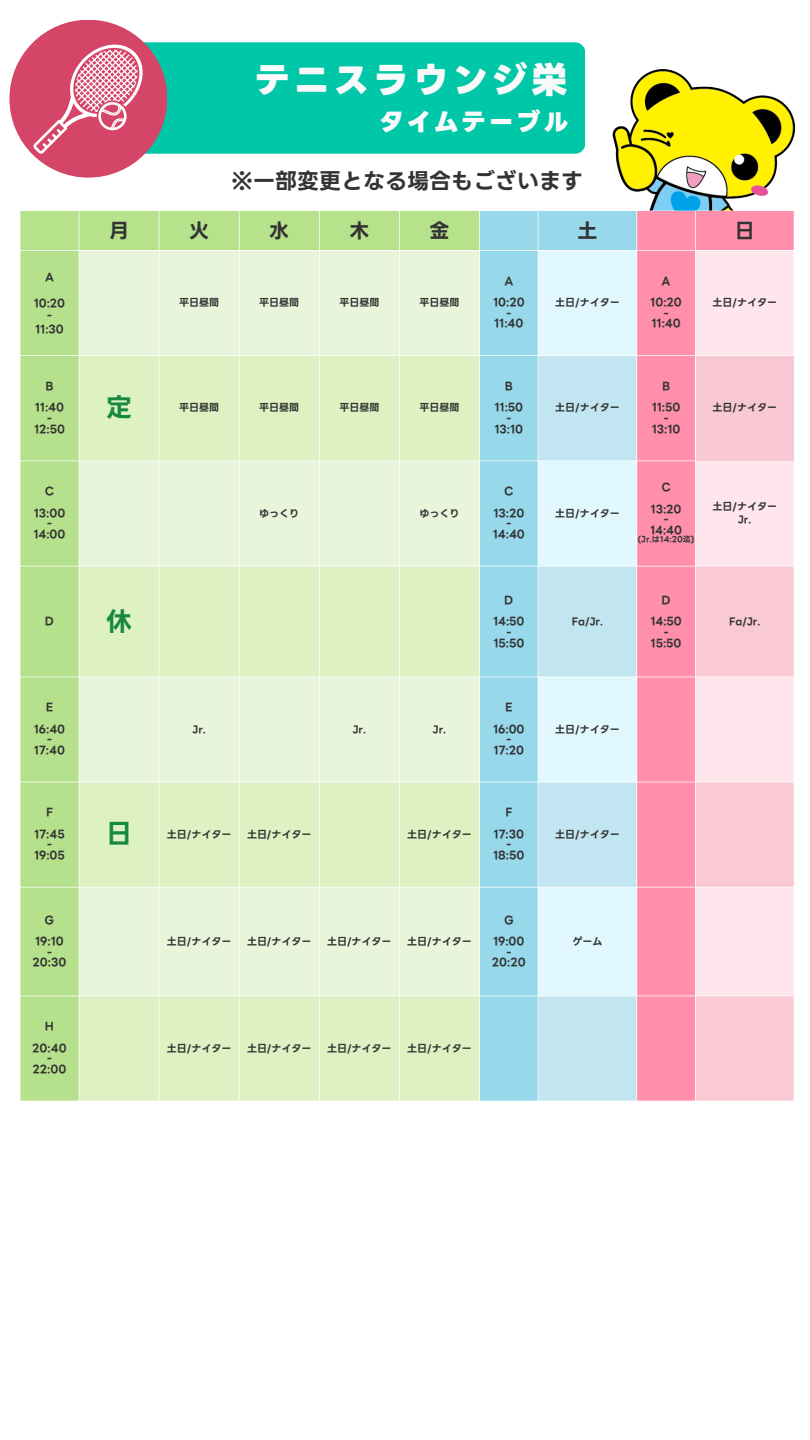
<style>
.page{position:relative;width:810px;height:1440px;background:#fff}
.page>*{position:absolute;margin:0;border:0;box-sizing:border-box;transform-origin:0 0}
.t1{font:800 36px "LINE Seed JP App OTF";letter-spacing:.1em;color:#fafafa}
.t2{font:700 26px "LINE Seed JP App OTF";color:#16893d}
.t3{font:800 25px "LINE Seed JP App OTF";letter-spacing:.1em;color:#fafafa}
.t4{font:700 22px "LINE Seed JP App OTF";color:#333}
.t5{font:700 20px "LINE Seed JP App OTF";color:#333}
.t6{font:700 11px "LINE Seed JP App OTF";color:#333}
.t7{font:700 10px "LINE Seed JP App OTF";color:#333}
.t8{font:700 8px "LINE Seed JP App OTF";color:#333}
</style>
<div class="page">
<img style="left:612px;top:69px;width:184px;height:142px">
<div style="left:72px;top:42px;width:513px;height:112px;background:#00c7a8;border-radius:10px"></div>
<div style="left:9px;top:20px;width:158px;height:158px;background:#d44568;border-radius:50%"></div>
<svg style="left:33px;top:44px;width:110px;height:110px"></svg>
<div style="left:20px;top:211px;width:459px;height:39px;background:#b6e28c"></div>
<div style="left:480px;top:211px;width:156px;height:890px;background:#97d8eb"></div>
<div style="left:637px;top:211px;width:157px;height:890px;background:#ff8fab"></div>
<div style="left:20px;top:251px;width:59px;height:850px;background:#b6e18c"></div>
<svg style="left:79px;top:251px;width:400px;height:104px;background:#e9f5dd"></svg>
<div style="left:539px;top:251px;width:97px;height:105px;background:#e1f8ff"></div>
<div style="left:696px;top:251px;width:98px;height:316px;background:#ffe6ec"></div>
<svg style="left:79px;top:356px;width:400px;height:745px;background:#e2f2cd"></svg>
<svg style="left:539px;top:356px;width:97px;height:211px;background:#d1eff8"></svg>
<div style="left:696px;top:356px;width:98px;height:105px;background:#f8c9d4"></div>
<svg style="left:539px;top:567px;width:97px;height:534px;background:#ceedf6"></svg>
<svg style="left:696px;top:567px;width:98px;height:534px;background:#fbd4dd"></svg>
<p class="t1" style="left:254px;top:52px;width:315px">テニスラウンジ栄</p>
<p class="t3" style="left:379px;top:102px;width:191px">タイムテーブル</p>
<p class="t4" style="left:231px;top:164px;width:353px">※一部変更となる場合もございます</p>
<p class="t6" style="left:45px;top:268px;width:10px">A</p>
<p class="t6" style="left:34px;top:294px;width:33px">10:20</p>
<p class="t6" style="left:47px;top:307px;width:7px">-</p>
<p class="t6" style="left:35px;top:320px;width:30px">11:30</p>
<p class="t6" style="left:45px;top:377px;width:10px">B</p>
<p class="t6" style="left:35px;top:399px;width:31px">11:40</p>
<p class="t6" style="left:47px;top:409px;width:7px">-</p>
<p class="t6" style="left:34px;top:420px;width:32px">12:50</p>
<p class="t6" style="left:45px;top:483px;width:11px">C</p>
<p class="t6" style="left:34px;top:504px;width:33px">13:00</p>
<p class="t6" style="left:47px;top:515px;width:7px">-</p>
<p class="t6" style="left:33px;top:525px;width:34px">14:00</p>
<h1 class="t5" style="left:109px;top:215px;width:18px">月</h1>
<p class="t5" style="left:189px;top:215px;width:20px">火</p>
<p class="t5" style="left:269px;top:215px;width:20px">水</p>
<p class="t5" style="left:349px;top:215px;width:20px">木</p>
<p class="t5" style="left:430px;top:215px;width:20px">金</p>
<p class="t5" style="left:577px;top:215px;width:20px">土</p>
<p class="t5" style="left:735px;top:215px;width:16px">日</p>
<p class="t7" style="left:179px;top:295px;width:41px">平日昼間</p>
<p class="t7" style="left:259px;top:295px;width:41px">平日昼間</p>
<p class="t7" style="left:339px;top:295px;width:41px">平日昼間</p>
<p class="t7" style="left:420px;top:295px;width:41px">平日昼間</p>
<p class="t2" style="left:106px;top:387px;width:28px">定</p>
<p class="t7" style="left:179px;top:400px;width:41px">平日昼間</p>
<p class="t7" style="left:259px;top:400px;width:41px">平日昼間</p>
<p class="t7" style="left:339px;top:400px;width:41px">平日昼間</p>
<p class="t7" style="left:420px;top:400px;width:41px">平日昼間</p>
<p class="t7" style="left:259px;top:505px;width:41px">ゆっくり</p>
<p class="t7" style="left:420px;top:505px;width:41px">ゆっくり</p>
<p class="t6" style="left:504px;top:272px;width:10px">A</p>
<p class="t6" style="left:493px;top:293px;width:33px">10:20</p>
<p class="t6" style="left:506px;top:304px;width:7px">-</p>
<p class="t6" style="left:494px;top:315px;width:31px">11:40</p>
<p class="t6" style="left:505px;top:377px;width:10px">B</p>
<p class="t6" style="left:494px;top:399px;width:30px">11:50</p>
<p class="t6" style="left:506px;top:409px;width:7px">-</p>
<p class="t6" style="left:494px;top:420px;width:30px">13:10</p>
<p class="t6" style="left:504px;top:483px;width:11px">C</p>
<p class="t6" style="left:493px;top:504px;width:32px">13:20</p>
<p class="t6" style="left:506px;top:515px;width:7px">-</p>
<p class="t6" style="left:493px;top:525px;width:34px">14:40</p>
<p class="t7" style="left:555px;top:295px;width:66px">土日/ナイター</p>
<p class="t6" style="left:662px;top:272px;width:10px">A</p>
<p class="t6" style="left:650px;top:293px;width:33px">10:20</p>
<p class="t6" style="left:663px;top:304px;width:7px">-</p>
<p class="t6" style="left:651px;top:315px;width:31px">11:40</p>
<p class="t7" style="left:713px;top:295px;width:66px">土日/ナイター</p>
<p class="t7" style="left:555px;top:400px;width:66px">土日/ナイター</p>
<p class="t6" style="left:662px;top:377px;width:10px">B</p>
<p class="t6" style="left:652px;top:399px;width:30px">11:50</p>
<p class="t6" style="left:663px;top:409px;width:7px">-</p>
<p class="t6" style="left:652px;top:420px;width:30px">13:10</p>
<p class="t7" style="left:713px;top:400px;width:66px">土日/ナイター</p>
<p class="t7" style="left:555px;top:505px;width:66px">土日/ナイター</p>
<p class="t6" style="left:661px;top:479px;width:11px">C</p>
<p class="t6" style="left:651px;top:500px;width:32px">13:20</p>
<p class="t6" style="left:663px;top:511px;width:7px">-</p>
<p class="t6" style="left:650px;top:521px;width:34px">14:40</p>
<p class="t8" style="left:638px;top:533px;width:58px">(Jr.は14:20迄)</p>
<p class="t7" style="left:713px;top:498px;width:66px">土日/ナイター</p>
<p class="t7" style="left:738px;top:512px;width:15px">Jr.</p>
<p class="t6" style="left:45px;top:613px;width:11px">D</p>
<p class="t2" style="left:106px;top:601px;width:28px">休</p>
<p class="t6" style="left:504px;top:591px;width:11px">D</p>
<p class="t6" style="left:493px;top:613px;width:33px">14:50</p>
<p class="t6" style="left:506px;top:623px;width:7px">-</p>
<p class="t6" style="left:493px;top:634px;width:33px">15:50</p>
<p class="t6" style="left:46px;top:699px;width:9px">E</p>
<p class="t6" style="left:34px;top:720px;width:33px">16:40</p>
<p class="t6" style="left:47px;top:731px;width:7px">-</p>
<p class="t6" style="left:34px;top:741px;width:33px">17:40</p>
<p class="t6" style="left:46px;top:804px;width:8px">F</p>
<p class="t6" style="left:34px;top:825px;width:32px">17:45</p>
<p class="t6" style="left:47px;top:836px;width:7px">-</p>
<p class="t6" style="left:34px;top:846px;width:32px">19:05</p>
<p class="t6" style="left:45px;top:911px;width:11px">G</p>
<p class="t6" style="left:35px;top:932px;width:30px">19:10</p>
<p class="t6" style="left:47px;top:943px;width:7px">-</p>
<p class="t6" style="left:33px;top:954px;width:35px">20:30</p>
<p class="t6" style="left:45px;top:1018px;width:11px">H</p>
<p class="t6" style="left:32px;top:1039px;width:36px">20:40</p>
<p class="t6" style="left:47px;top:1050px;width:7px">-</p>
<p class="t6" style="left:33px;top:1060px;width:35px">22:00</p>
<p class="t7" style="left:193px;top:721px;width:15px">Jr.</p>
<p class="t7" style="left:353px;top:721px;width:15px">Jr.</p>
<p class="t7" style="left:433px;top:721px;width:15px">Jr.</p>
<p class="t2" style="left:106px;top:813px;width:20px">日</p>
<p class="t7" style="left:167px;top:826px;width:66px">土日/ナイター</p>
<p class="t7" style="left:247px;top:826px;width:66px">土日/ナイター</p>
<p class="t7" style="left:407px;top:826px;width:66px">土日/ナイター</p>
<p class="t6" style="left:505px;top:699px;width:9px">E</p>
<p class="t6" style="left:493px;top:720px;width:33px">16:00</p>
<p class="t6" style="left:506px;top:731px;width:7px">-</p>
<p class="t6" style="left:494px;top:741px;width:32px">17:20</p>
<p class="t6" style="left:505px;top:804px;width:8px">F</p>
<p class="t6" style="left:494px;top:825px;width:32px">17:30</p>
<p class="t6" style="left:506px;top:836px;width:7px">-</p>
<p class="t6" style="left:493px;top:846px;width:33px">18:50</p>
<p class="t7" style="left:167px;top:933px;width:66px">土日/ナイター</p>
<p class="t7" style="left:247px;top:933px;width:66px">土日/ナイター</p>
<p class="t7" style="left:327px;top:933px;width:66px">土日/ナイター</p>
<p class="t7" style="left:407px;top:933px;width:66px">土日/ナイター</p>
<p class="t6" style="left:504px;top:911px;width:11px">G</p>
<p class="t6" style="left:493px;top:932px;width:33px">19:00</p>
<p class="t6" style="left:506px;top:943px;width:7px">-</p>
<p class="t6" style="left:492px;top:954px;width:35px">20:20</p>
<p class="t7" style="left:167px;top:1040px;width:66px">土日/ナイター</p>
<p class="t7" style="left:247px;top:1040px;width:66px">土日/ナイター</p>
<p class="t7" style="left:327px;top:1040px;width:66px">土日/ナイター</p>
<p class="t7" style="left:407px;top:1040px;width:66px">土日/ナイター</p>
<p class="t7" style="left:572px;top:614px;width:33px">Fa/Jr.</p>
<p class="t7" style="left:555px;top:721px;width:66px">土日/ナイター</p>
<p class="t7" style="left:555px;top:826px;width:66px">土日/ナイター</p>
<p class="t7" style="left:572px;top:933px;width:31px">ゲーム</p>
<p class="t6" style="left:662px;top:591px;width:11px">D</p>
<p class="t6" style="left:650px;top:613px;width:33px">14:50</p>
<p class="t6" style="left:663px;top:623px;width:7px">-</p>
<p class="t6" style="left:651px;top:634px;width:33px">15:50</p>
<p class="t7" style="left:729px;top:614px;width:33px">Fa/Jr.</p>
</div>
